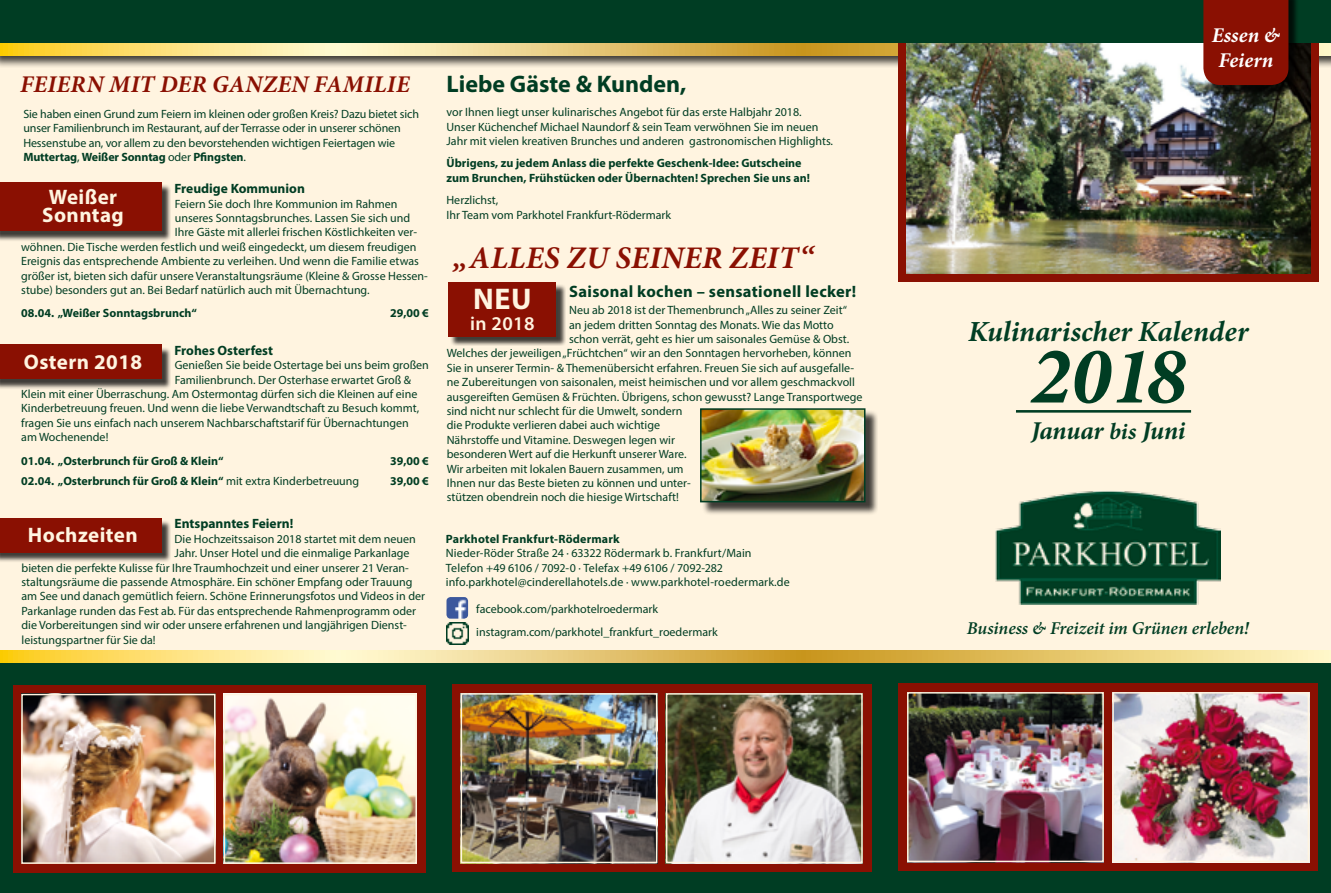
<style>
.page{position:relative;width:1331px;height:893px;background:#fff}
.page>*{position:absolute;margin:0;border:0;box-sizing:border-box;transform-origin:0 0}
.t1{font:italic 700 81.75px "Minion Pro";color:#003d23}
.t2{font:italic 700 31.5px "Minion Pro";letter-spacing:.01em;color:#8a1002}
.t3{font:700 30px "Myriad Pro";color:#fff4e0}
.t4{font:italic 700 29.25px "Minion Pro";letter-spacing:-.005em;color:#003d23}
.t5{font:italic 700 25.65px "Minion Pro";color:#003d23}
.t6{font:italic 700 24px "Minion Pro";letter-spacing:.01em;color:#8a1002}
.t7{font:700 24px "Myriad Pro";color:#003d23}
.t8{font:700 21px/18px "Myriad Pro";letter-spacing:.02em;color:#fff4e0;text-align:center}
.t9{font:italic 700 21px/25.2px "Minion Pro";color:#fff;text-align:center}
.t10{font:600 19.5px "Myriad Pro";letter-spacing:.02em;color:#fff4e0}
.t11{font:italic 600 18px "Minion Pro";letter-spacing:-.005em;color:#003d23}
.t12{font:700 16.5px "Myriad Pro";letter-spacing:.02em;color:#003d23}
.t13{font:700 13.5px "Myriad Pro";color:#003d23}
.t14{font:12px/14.4px "Myriad Pro";color:#003d23}
.t15{font:700 12px/14.4px "Myriad Pro";color:#003d23}
.s1{font-weight:700}
.s2{font-weight:400}
.s3{font-size:23.4px}
</style>
<div class="page">
<div style="left:0;top:0;width:1331px;height:872px;background:#fff4e0"></div>
<hr style="left:1016px;top:410px;width:175px;height:3px;background:#003d23">
<svg style="left:0;top:651px;width:1331px;height:12px;background:#eccf76"></svg>
<div style="left:0;top:663px;width:1331px;height:230px;background:#003d23"></div>
<div style="left:0;top:40px;width:1331px;height:28px;background:#000;opacity:.75"></div>
<svg style="left:0;top:43px;width:1331px;height:12px;background:#edce74"></svg>
<div style="left:898px;top:41px;width:420px;height:241px;background:#8a1002"></div>
<img style="left:906px;top:43px;width:404px;height:231px">
<div style="left:0;top:0;width:1331px;height:43px;background:#003d23"></div>
<img style="left:996px;top:491px;width:224px;height:114px">
<div style="left:452px;top:685px;width:419px;height:187px;background:#8a1002"></div>
<img style="left:464px;top:696px;width:190px;height:164px">
<div style="left:461px;top:693px;width:196px;height:170px;border:2px solid #fff4e0"></div>
<img style="left:669px;top:696px;width:191px;height:164px">
<div style="left:666px;top:693px;width:197px;height:170px;border:2px solid #fff4e0"></div>
<div style="left:898px;top:684px;width:420px;height:187px;background:#8a1002"></div>
<img style="left:910px;top:695px;width:191px;height:164px">
<div style="left:907px;top:692px;width:197px;height:170px;border:2px solid #fff4e0"></div>
<img style="left:1115px;top:695px;width:191px;height:164px">
<div style="left:1112px;top:692px;width:197px;height:170px;border:2px solid #fff4e0"></div>
<div style="left:13px;top:685px;width:412px;height:187px;background:#8a1002"></div>
<img style="left:24px;top:697px;width:189px;height:164px">
<div style="left:21px;top:694px;width:195px;height:170px;border:2px solid #fff4e0"></div>
<img style="left:227px;top:697px;width:187px;height:164px">
<div style="left:224px;top:694px;width:193px;height:170px;border:2px solid #fff4e0"></div>
<img style="left:446px;top:597px;width:22px;height:22px">
<img style="left:446px;top:622px;width:23px;height:23px">
<div style="left:1205px;top:0;width:93px;height:94px;background:#000;opacity:.75"></div>
<div style="left:1203px;top:0;width:85px;height:85px;background:#8a1002"></div>
<div style="left:0;top:347px;width:171px;height:42px;background:#000;opacity:.75"></div>
<div style="left:0;top:345px;width:162px;height:34px;background:#8a1002"></div>
<div style="left:0;top:184px;width:171px;height:57px;background:#000;opacity:.75"></div>
<div style="left:0;top:182px;width:162px;height:49px;background:#8a1002"></div>
<div style="left:0;top:520px;width:171px;height:42px;background:#000;opacity:.75"></div>
<div style="left:0;top:518px;width:162px;height:34px;background:#8a1002"></div>
<div style="left:702px;top:411px;width:176px;height:105px;background:#000;opacity:.75"></div>
<img style="left:703px;top:411px;width:159px;height:88px">
<div style="left:700px;top:408px;width:165px;height:94px;border:2px solid #003d23"></div>
<div style="left:451px;top:284px;width:115px;height:62px;background:#000;opacity:.75"></div>
<div style="left:448px;top:282px;width:108px;height:54px;background:#8a1002"></div>
<h3 class="t6" style="left:20px;top:67px;width:391px">FEIERN MIT DER GANZEN FAMILIE</h3>
<p class="t14" style="left:23px;top:106px;width:397px">Sie haben einen Grund zum Feiern im kleinen oder großen Kreis? Dazu bietet sich unser Familienbrunch im Restaurant, auf der Terrasse oder in unserer schönen Hessenstube an, vor allem zu den bevorstehenden wichtigen Feiertagen wie <span class="s1">Muttertag</span>, <span class="s1">Weißer Sonntag</span> oder <span class="s1">Pfingsten</span>.</p>
<p class="t13" style="left:174px;top:180px;width:132px">Freudige Kommunion</p>
<p class="t14" style="left:175px;top:196px;width:224px">Feiern Sie doch Ihre Kommunion im Rahmen</p>
<p class="t14" style="left:175px;top:211px;width:237px">unseres Sonntagsbrunches. Lassen Sie sich und</p>
<p class="t14" style="left:175px;top:225px;width:244px">Ihre Gäste mit allerlei frischen Köstlichkeiten ver-</p>
<p class="t14" style="left:21px;top:239px;width:397px">wöhnen. Die Tische werden festlich und weiß eingedeckt, um diesem freudigen</p>
<p class="t14" style="left:21px;top:254px;width:399px">Ereignis das entsprechende Ambiente zu verleihen. Und wenn die Familie etwas</p>
<p class="t14" style="left:21px;top:268px;width:408px">größer ist, bieten sich dafür unsere Veranstaltungsräume (Kleine &amp; Grosse Hessen-</p>
<p class="t14" style="left:21px;top:283px;width:350px">stube) besonders gut an. Bei Bedarf natürlich auch mit Übernachtung.</p>
<p class="t15" style="left:21px;top:306px;width:177px">08.04. „Weißer Sonntagsbrunch“</p>
<p class="t15" style="left:390px;top:306px;width:40px">29,00 €</p>
<h3 class="t8" style="left:42px;top:188px;width:83px">Weißer<br>Sonntag</h3>
<p class="t13" style="left:174px;top:341px;width:100px">Frohes Osterfest</p>
<p class="t14" style="left:175px;top:358px;width:256px">Genießen Sie beide Ostertage bei uns beim großen</p>
<p class="t14" style="left:175px;top:372px;width:238px">Familienbrunch. Der Osterhase erwartet Groß &amp;</p>
<p class="t14" style="left:21px;top:387px;width:398px">Klein mit einer Überraschung. Am Ostermontag dürfen sich die Kleinen auf eine</p>
<p class="t14" style="left:21px;top:401px;width:399px">Kinderbetreuung freuen. Und wenn die liebe Verwandtschaft zu Besuch kommt,</p>
<p class="t14" style="left:21px;top:415px;width:389px">fragen Sie uns einfach nach unserem Nachbarschaftstarif für Übernachtungen</p>
<p class="t14" style="left:21px;top:430px;width:89px">am Wochenende!</p>
<p class="t15" style="left:21px;top:453px;width:204px">01.04. „Osterbrunch für Groß &amp; Klein“</p>
<p class="t15" style="left:390px;top:453px;width:40px">39,00 €</p>
<p class="t15" style="left:21px;top:473px;width:340px">02.04. „Osterbrunch für Groß &amp; Klein“ <span class="s2">mit extra Kinderbetreuung</span></p>
<p class="t15" style="left:390px;top:473px;width:40px">39,00 €</p>
<h3 class="t8" style="left:24px;top:352px;width:120px">Ostern 2018</h3>
<p class="t13" style="left:175px;top:515px;width:120px">Entspanntes Feiern!</p>
<p class="t14" style="left:175px;top:531px;width:243px">Die Hochzeitssaison 2018 startet mit dem neuen</p>
<p class="t14" style="left:175px;top:546px;width:236px">Jahr. Unser Hotel und die einmalige Parkanlage</p>
<p class="t14" style="left:22px;top:560px;width:389px">bieten die perfekte Kulisse für Ihre Traumhochzeit und einer unserer 21 Veran-</p>
<p class="t14" style="left:22px;top:574px;width:393px">staltungsräume die passende Atmosphäre. Ein schöner Empfang oder Trauung</p>
<p class="t14" style="left:22px;top:589px;width:405px">am See und danach gemütlich feiern. Schöne Erinnerungsfotos und Videos in der</p>
<p class="t14" style="left:22px;top:603px;width:396px">Parkanlage runden das Fest ab. Für das entsprechende Rahmenprogramm oder</p>
<p class="t14" style="left:22px;top:618px;width:387px">die Vorbereitungen sind wir oder unsere erfahrenen und langjährigen Dienst-</p>
<p class="t14" style="left:22px;top:632px;width:136px">leistungspartner für Sie da!</p>
<h3 class="t8" style="left:28px;top:526px;width:111px">Hochzeiten</h3>
<h3 class="t7" style="left:446px;top:68px;width:242px">Liebe Gäste &amp; Kunden,</h3>
<p class="t14" style="left:446px;top:105px;width:388px">vor Ihnen liegt unser kulinarisches Angebot für das erste Halbjahr 2018.<br>Unser Küchenchef Michael Naundorf &amp; sein Team verwöhnen Sie im neuen<br>Jahr mit vielen kreativen Brunches und anderen gastronomischen Highlights.</p>
<p class="t15" style="left:446px;top:156px;width:365px">Übrigens, zu jedem Anlass die perfekte Geschenk-Idee: Gutscheine zum Brunchen, Frühstücken oder Übernachten! Sprechen Sie uns an!</p>
<p class="t14" style="left:446px;top:193px;width:226px">Herzlichst,<br>Ihr Team vom Parkhotel Frankfurt-Rödermark</p>
<h2 class="t2" style="left:453px;top:236px;width:362px">„ALLES ZU SEINER ZEIT“</h2>
<h3 class="t12" style="left:569px;top:280px;width:289px">Saisonal kochen – sensationell lecker!</h3>
<h3 class="t3" style="left:473px;top:280px;width:60px">NEU</h3>
<h3 class="t10" style="left:470px;top:311px;width:66px">in 2018</h3>
<p class="t14" style="left:569px;top:303px;width:279px">Neu ab 2018 ist der Themenbrunch „Alles zu seiner Zeit“</p>
<p class="t14" style="left:569px;top:317px;width:266px">an jedem dritten Sonntag des Monats. Wie das Motto</p>
<p class="t14" style="left:569px;top:332px;width:282px">schon verrät, geht es hier um saisonales Gemüse &amp; Obst.</p>
<p class="t14" style="left:447px;top:346px;width:406px">Welches der jeweiligen „Früchtchen“ wir an den Sonntagen hervorheben, können</p>
<p class="t14" style="left:447px;top:360px;width:409px">Sie in unserer Termin- &amp; Themenübersicht erfahren. Freuen Sie sich auf ausgefalle-</p>
<p class="t14" style="left:447px;top:375px;width:410px">ne Zubereitungen von saisonalen, meist heimischen und vor allem geschmackvoll</p>
<p class="t14" style="left:447px;top:389px;width:417px">ausgereiften Gemüsen &amp; Früchten. Übrigens, schon gewusst? Lange Transportwege</p>
<p class="t14" style="left:447px;top:404px;width:237px">sind nicht nur schlecht für die Umwelt, sondern</p>
<p class="t14" style="left:447px;top:418px;width:215px">die Produkte verlieren dabei auch wichtige</p>
<p class="t14" style="left:447px;top:432px;width:230px">Nährstoffe und Vitamine. Deswegen legen wir</p>
<p class="t14" style="left:447px;top:447px;width:241px">besonderen Wert auf die Herkunft unserer Ware.</p>
<p class="t14" style="left:447px;top:461px;width:238px">Wir arbeiten mit lokalen Bauern zusammen, um</p>
<p class="t14" style="left:447px;top:476px;width:245px">Ihnen nur das Beste bieten zu können und unter-</p>
<p class="t14" style="left:447px;top:490px;width:233px">stützen obendrein noch die hiesige Wirtschaft!</p>
<p class="t15" style="left:446px;top:531px;width:175px">Parkhotel Frankfurt-Rödermark</p>
<p class="t14" style="left:446px;top:546px;width:345px">Nieder-Röder Straße 24 · 63322 Rödermark b. Frankfurt/Main<br>Telefon +49 6106 / 7092-0 · Telefax +49 6106 / 7092-282 info.parkhotel@cinderellahotels.de · www.parkhotel-roedermark.de</p>
<p class="t14" style="left:476px;top:597px;width:243px;line-height:23.4px">facebook.com/parkhotelroedermark instagram.com/parkhotel_frankfurt_roedermark</p>
<h3 class="t9" style="left:1212px;top:22px;width:70px">Essen &amp;<br>Feiern</h3>
<h3 class="t4" style="left:968px;top:311px;width:283px">Kulinarischer Kalender</h3>
<h1 class="t1" style="left:1030px;top:318px;width:158px">2018</h1>
<h3 class="t5" style="left:1031px;top:413px;width:156px">Januar <span class="s3">bis</span> Juni</h3>
<h3 class="t11" style="left:967px;top:616px;width:284px">Business &amp; Freizeit im Grünen erleben!</h3>
</div>
